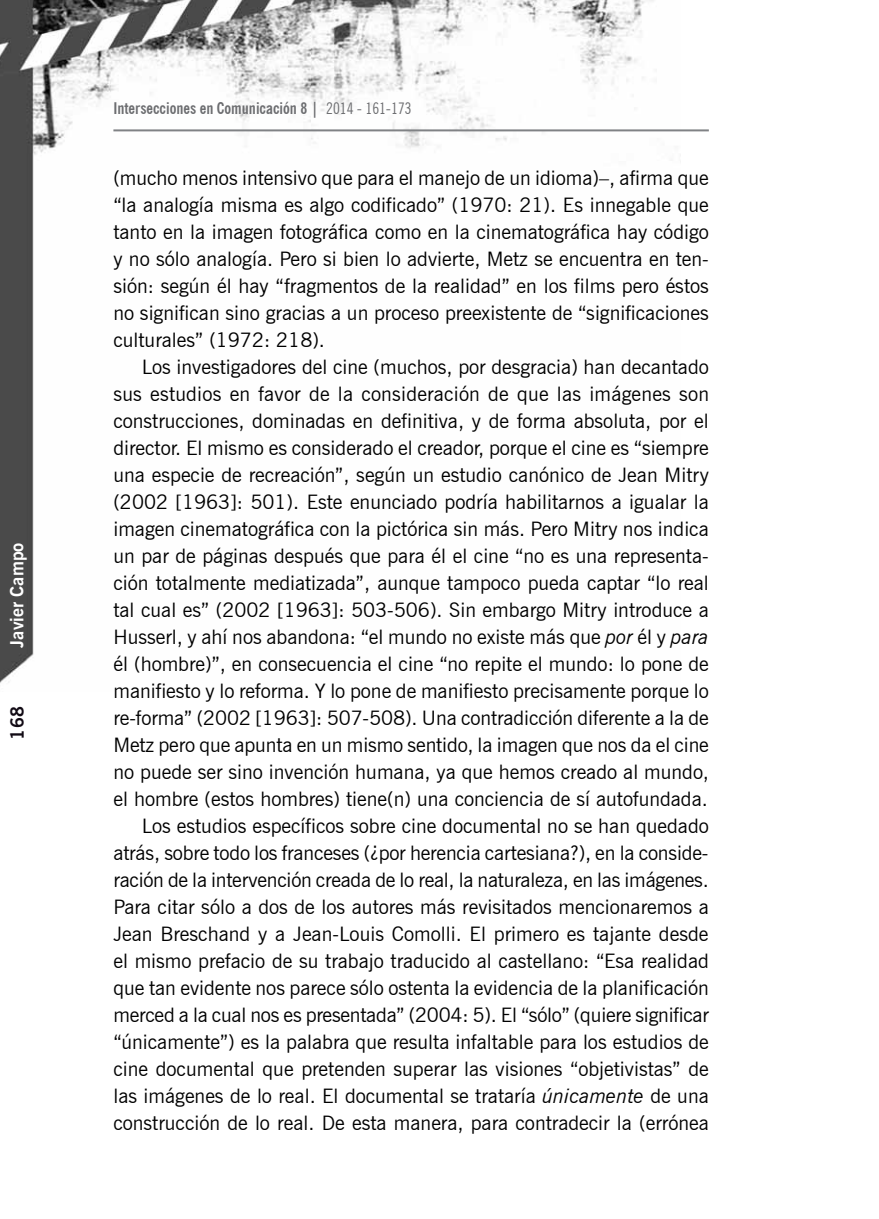
<style>
.page{position:relative;width:879px;height:1219px;background:#fff}
.page>*{position:absolute;margin:0;border:0;box-sizing:border-box;transform-origin:0 0}
.t1{font:20px/27px "News Gothic BT";color:#000;text-align:justify}
.t2{font:700 18px "News Gothic BT";color:#fff}
.t3{font:700 18px "News Gothic BT";color:#120b15}
.t4{font:700 condensed 16px "News Gothic BT";color:#6d6e71}
.s1{font-weight:400}
.s2{font-style:italic}
</style>
<div class="page">
<img style="left:0;top:0;width:680px;height:683px">
<hr style="left:113px;top:129px;width:596px;height:2px;background:#808285">
<p class="t2" style="left:6px;top:648px;width:107px;rotate:-90deg">Javier Campo</p>
<p class="t3" style="left:7px;top:740px;width:35px;rotate:-90deg">168</p>
<p class="t4" style="left:113px;top:99px;width:300px">Intersecciones en Comunicación 8 | <span class="s1">2014 - 161-173</span></p>
<p class="t1" style="left:113px;top:165px;width:597px">(mucho menos intensivo que para el manejo de un idioma)–, afirma que “la analogía misma es algo codificado” (1970: 21). Es innegable que tanto en la imagen fotográfica como en la cinematográfica hay código y no sólo analogía. Pero si bien lo advierte, Metz se encuentra en ten&shy;sión: según él hay “fragmentos de la realidad” en los films pero éstos no significan sino gracias a un proceso preexistente de “significaciones culturales” (1972: 218).</p>
<p class="t1" style="left:113px;top:354px;width:597px;text-align:right">Los investigadores del cine (muchos, por desgracia) han decantado sus estudios en favor de la consideración de que las imágenes son construcciones, dominadas en definitiva, y de forma absoluta, por el director. El mismo es considerado el creador, porque el cine es “siempre una especie de recreación”, según un estudio canónico de Jean Mitry (2002 [1963]: 501). Este enunciado podría habilitarnos a igualar la imagen cinematográfica con la pictórica sin más. Pero Mitry nos indica un par de páginas después que para él el cine “no es una representa&shy;ción totalmente mediatizada”, aunque tampoco pueda captar “lo real tal cual es” (2002 [1963]: 503-506). Sin embargo Mitry introduce a Husserl, y ahí nos abandona: “el mundo no existe más que <span class="s2">por</span> él y <span class="s2">para </span>él (hombre)”, en consecuencia el cine “no repite el mundo: lo pone de manifiesto y lo reforma. Y lo pone de manifiesto precisamente porque lo re-forma” (2002 [1963]: 507-508). Una contradicción diferente a la de Metz pero que apunta en un mismo sentido, la imagen que nos da el cine no puede ser sino invención humana, ya que hemos creado al mundo, el hombre (estos hombres) tiene(n) una conciencia de sí autofundada.<br>Los estudios específicos sobre cine documental no se han quedado atrás, sobre todo los franceses (¿por herencia cartesiana?), en la conside&shy;ración de la intervención creada de lo real, la naturaleza, en las imágenes.<br>Para citar sólo a dos de los autores más revisitados mencionaremos a Jean Breschand y a Jean-Louis Comolli. El primero es tajante desde el mismo prefacio de su trabajo traducido al castellano: “Esa realidad que tan evidente nos parece sólo ostenta la evidencia de la planificación merced a la cual nos es presentada” (2004: 5). El “sólo” (quiere significar “únicamente”) es la palabra que resulta infaltable para los estudios de cine documental que pretenden superar las visiones “objetivistas” de las imágenes de lo real. El documental se trataría <span class="s2">únicamente</span> de una construcción de lo real. De esta manera, para contradecir la (errónea</p>
</div>
